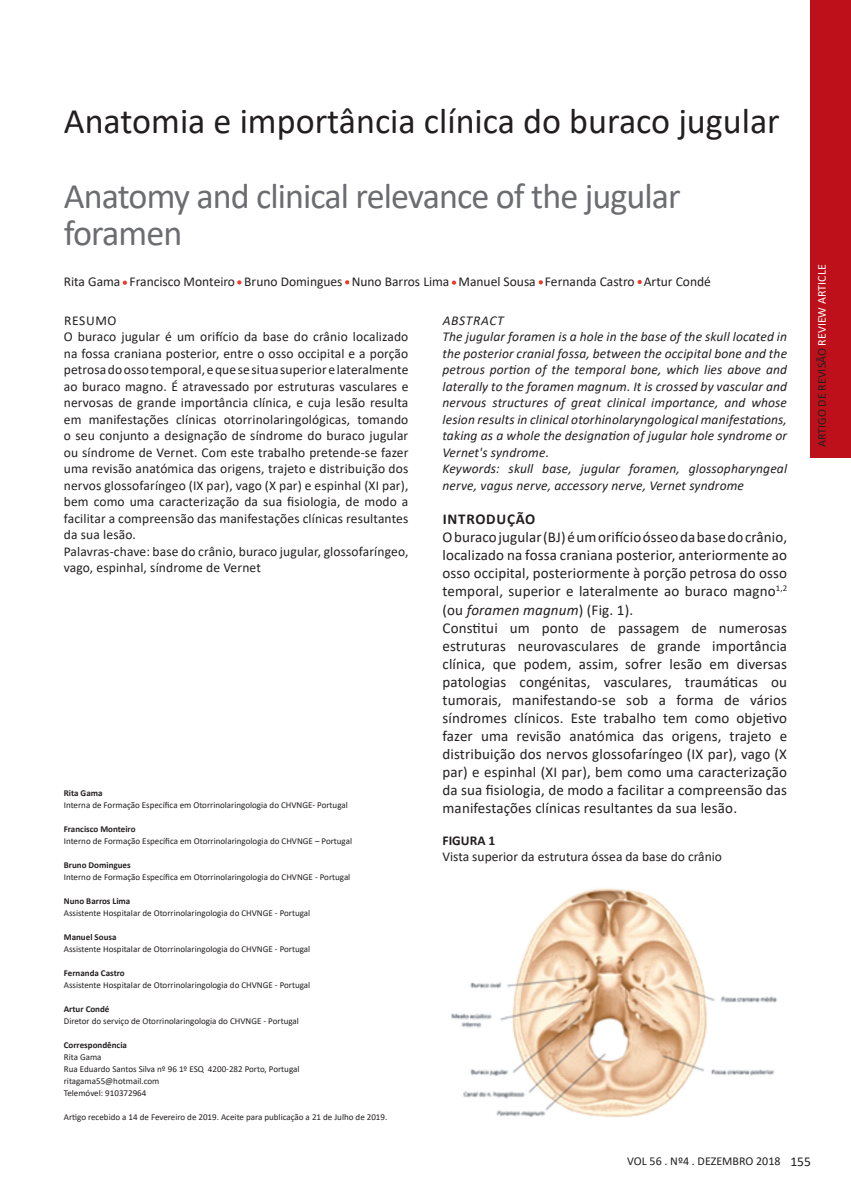
<style>
.page{position:relative;width:851px;height:1191px;background:#fff}
.page>*{position:absolute;margin:0;border:0;box-sizing:border-box;transform-origin:0 0}
.t1{font:36px/36px "Calibri";letter-spacing:-.025em;color:#6c6d70}
.t2{font:36px "Calibri";color:#231f20}
.MIOLO_1º_PARAGRAFO{font:15px/18px "Calibri";letter-spacing:.01em;color:#231f20;text-align:justify}
.MIOLO_1º_PARAGRAFO-2{font:700 15px "Calibri";letter-spacing:.05em;color:#231f20}
.MIOLO_1º_PARAGRAFO-3{font:13.5px/16.5px "Calibri";color:#231f20;text-align:justify}
.MIOLO_1º_PARAGRAFO-4{font:italic 13.5px/16.5px "Calibri";letter-spacing:.01em;color:#231f20;text-align:justify}
.MIOLO_1º_PARAGRAFO-5{font:italic 13.5px "Calibri";letter-spacing:.05em;color:#231f20}
.t3{font:700 13.5px "Calibri";color:#231f20}
.t4{font:12px "Calibri";color:#231f20}
.MIOLO_1º_PARAGRAFO-6{font:9px "Calibri";color:#231f20}
.MIOLO_1º_PARAGRAFO-7{font:700 9px "Calibri";color:#231f20}
.s1{color:#fff}
.s2{font-style:italic}
.s3{font-size:13.5px}
</style>
<div class="page">
<svg style="left:237px;top:280px;width:4px;height:4px"></svg>
<svg style="left:345px;top:280px;width:4px;height:4px"></svg>
<svg style="left:538px;top:280px;width:5px;height:4px"></svg>
<svg style="left:123px;top:280px;width:4px;height:5px"></svg>
<svg style="left:452px;top:280px;width:4px;height:5px"></svg>
<svg style="left:637px;top:280px;width:4px;height:4px"></svg>
<div style="left:809px;top:0;width:41px;height:458px;background:#bd101a"></div>
<img style="left:451px;top:888px;width:327px;height:229px">
<p class="t2" style="left:64px;top:96px;width:717px">Anatomia e importância clínica do buraco jugular</p>
<p class="t1" style="left:64px;top:178px;width:618px">Anatomy and clinical relevance of the jugular foramen</p>
<p class="MIOLO_1º_PARAGRAFO-3" style="left:64px;top:273px;width:648px">Rita Gama Francisco Monteiro Bruno Domingues Nuno Barros Lima Manuel Sousa Fernanda Castro Artur Condé</p>
<p class="t4" style="left:813px;top:447px;width:184px;rotate:-90deg">ARTIGO DE REVISÃO <span class="s1">REVIEW ARTICLE</span></p>
<p class="MIOLO_1º_PARAGRAFO-3" style="left:64px;top:312px;width:54px">RESUMO</p>
<p class="MIOLO_1º_PARAGRAFO-3" style="left:64px;top:328px;width:346px">O buraco jugular é um orifício da base do crânio localizado na fossa craniana posterior, entre o osso occipital e a porção petrosa do osso temporal, e que se situa superior e lateralmente ao buraco magno. É atravessado por estruturas vasculares e nervosas de grande importância clínica, e cuja lesão resulta em manifestações clínicas otorrinolaringológicas, tomando o seu conjunto a designação de síndrome do buraco jugular ou síndrome de Vernet. Com este trabalho pretende-se fazer uma revisão anatómica das origens, trajeto e distribuição dos nervos glossofaríngeo (IX par), vago (X par) e espinhal (XI par), bem como uma caracterização da sua fisiologia, de modo a facilitar a compreensão das manifestações clínicas resultantes da sua lesão.</p>
<p class="MIOLO_1º_PARAGRAFO-3" style="left:64px;top:543px;width:346px">Palavras-chave: base do crânio, buraco jugular, glossofaríngeo, vago, espinhal, síndrome de Vernet</p>
<p class="MIOLO_1º_PARAGRAFO-5" style="left:442px;top:311px;width:62px">ABSTRACT</p>
<p class="MIOLO_1º_PARAGRAFO-4" style="left:442px;top:328px;width:346px">The jugular foramen is a hole in the base of the skull located in the posterior cranial fossa, between the occipital bone and the petrous portion of the temporal bone, which lies above and laterally to the foramen magnum. It is crossed by vascular and nervous structures of great clinical importance, and whose lesion results in clinical otorhinolaryngological manifestations, taking as a whole the designation of jugular hole syndrome or Vernet's syndrome.</p>
<p class="MIOLO_1º_PARAGRAFO-4" style="left:442px;top:460px;width:346px">Keywords: skull base, jugular foramen, glossopharyngeal nerve, vagus nerve, accessory nerve, Vernet syndrome</p>
<p class="MIOLO_1º_PARAGRAFO-2" style="left:442px;top:509px;width:94px">INTRODUÇÃO</p>
<p class="MIOLO_1º_PARAGRAFO" style="left:442px;top:528px;width:346px">O buraco jugular (BJ) é um orifício ósseo da base do crânio, localizado na fossa craniana posterior, anteriormente ao osso occipital, posteriormente à porção petrosa do osso temporal, superior e lateralmente ao buraco magno<sup>1,2 </sup>(ou <span class="s2">foramen magnum</span>) (Fig. 1).</p>
<p class="MIOLO_1º_PARAGRAFO" style="left:442px;top:618px;width:346px">Constitui um ponto de passagem de numerosas estruturas neurovasculares de grande importância clínica, que podem, assim, sofrer lesão em diversas patologias congénitas, vasculares, traumáticas ou tumorais, manifestando-se sob a forma de vários síndromes clínicos. Este trabalho tem como objetivo fazer uma revisão anatómica das origens, trajeto e distribuição dos nervos glossofaríngeo (IX par), vago (X par) e espinhal (XI par), bem como uma caracterização da sua fisiologia, de modo a facilitar a compreensão das manifestações clínicas resultantes da sua lesão.</p>
<p class="MIOLO_1º_PARAGRAFO-7" style="left:64px;top:786px;width:40px">Rita Gama</p>
<p class="MIOLO_1º_PARAGRAFO-6" style="left:64px;top:798px;width:285px">Interna de Formação Específica em Otorrinolaringologia do CHVNGE- Portugal</p>
<p class="MIOLO_1º_PARAGRAFO-7" style="left:64px;top:822px;width:73px">Francisco Monteiro</p>
<p class="MIOLO_1º_PARAGRAFO-6" style="left:64px;top:834px;width:290px">Interno de Formação Específica em Otorrinolaringologia do CHVNGE – Portugal</p>
<p class="MIOLO_1º_PARAGRAFO-7" style="left:64px;top:858px;width:68px">Bruno Domingues</p>
<p class="MIOLO_1º_PARAGRAFO-6" style="left:64px;top:870px;width:288px">Interno de Formação Específica em Otorrinolaringologia do CHVNGE - Portugal</p>
<p class="MIOLO_1º_PARAGRAFO-7" style="left:64px;top:894px;width:68px">Nuno Barros Lima</p>
<p class="MIOLO_1º_PARAGRAFO-6" style="left:64px;top:906px;width:248px">Assistente Hospitalar de Otorrinolaringologia do CHVNGE - Portugal</p>
<p class="MIOLO_1º_PARAGRAFO-7" style="left:64px;top:930px;width:54px">Manuel Sousa</p>
<p class="MIOLO_1º_PARAGRAFO-6" style="left:64px;top:942px;width:248px">Assistente Hospitalar de Otorrinolaringologia do CHVNGE - Portugal</p>
<p class="MIOLO_1º_PARAGRAFO-7" style="left:64px;top:966px;width:62px">Fernanda Castro</p>
<p class="MIOLO_1º_PARAGRAFO-6" style="left:64px;top:978px;width:248px">Assistente Hospitalar de Otorrinolaringologia do CHVNGE - Portugal</p>
<p class="MIOLO_1º_PARAGRAFO-7" style="left:64px;top:1002px;width:47px">Artur Condé</p>
<p class="MIOLO_1º_PARAGRAFO-6" style="left:64px;top:1014px;width:236px">Diretor do serviço de Otorrinolaringologia do CHVNGE - Portugal</p>
<p class="MIOLO_1º_PARAGRAFO-7" style="left:64px;top:1038px;width:65px">Correspondência</p>
<p class="MIOLO_1º_PARAGRAFO-6" style="left:64px;top:1050px;width:39px">Rita Gama</p>
<p class="MIOLO_1º_PARAGRAFO-6" style="left:64px;top:1062px;width:237px">Rua Eduardo Santos Silva nº 96 1º ESQ 4200-282 Porto, Portugal</p>
<p class="MIOLO_1º_PARAGRAFO-6" style="left:64px;top:1074px;width:97px">ritagama55@hotmail.com</p>
<p class="MIOLO_1º_PARAGRAFO-6" style="left:64px;top:1086px;width:84px">Telemóvel: 910372964</p>
<p class="MIOLO_1º_PARAGRAFO-6" style="left:64px;top:1110px;width:325px">Artigo recebido a 14 de Fevereiro de 2019. Aceite para publicação a 21 de Julho de 2019.</p>
<p class="t3" style="left:442px;top:831px;width:54px">FIGURA 1</p>
<p class="MIOLO_1º_PARAGRAFO-3" style="left:442px;top:848px;width:281px">Vista superior da estrutura óssea da base do crânio</p>
<p class="t4" style="left:627px;top:1152px;width:185px">VOL 56 . Nº4 . DEZEMBRO 2018 <span class="s3">155</span></p>
</div>
